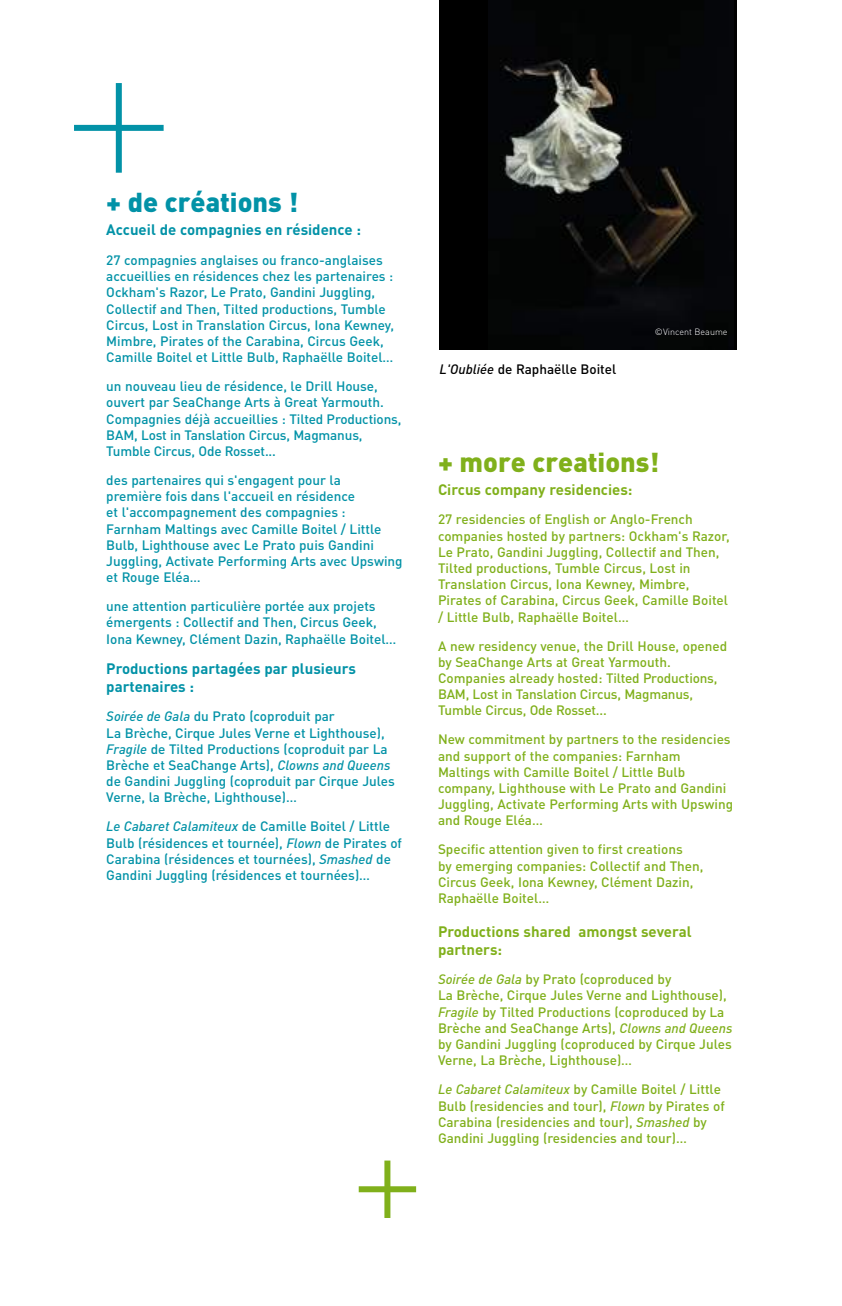
<style>
.page{position:relative;width:842px;height:1306px;background:#fff}
.page>*{position:absolute;margin:0;border:0;box-sizing:border-box;transform-origin:0 0}
.t1{font:900 27px "DINOT";color:#80b01b}
.t2{font:900 27px "DINOT";color:#0292a7}
.t3{font:700 15px/18px "DINOT";color:#0292a7}
.t4{font:700 15px/18px "DINOT";color:#80b01b}
.t5{font:500 13.5px/16.2px "DINOT";color:#0292a7}
.t6{font:500 13.5px/16.2px "DINOT";color:#80b01b}
.t7{font:500 13.5px "DINOT";color:#000}
.t8{font:300 9px "DINOT";color:#fff}
.s1{font-style:italic}
</style>
<div class="page">
<div style="left:116px;top:83px;width:6px;height:90px;background:#0292a7"></div>
<div style="left:74px;top:125px;width:90px;height:6px;background:#0292a7"></div>
<div style="left:384px;top:1160px;width:6px;height:57px;background:#80b01b"></div>
<div style="left:359px;top:1186px;width:57px;height:6px;background:#80b01b"></div>
<div style="left:439px;top:0;width:298px;height:349px;background:#000"></div>
<img style="left:500px;top:0;width:234px;height:333px">
<h1 class="t2" style="left:106px;top:193px;width:193px">+ de créations !</h1>
<p class="t3" style="left:106px;top:222px;width:256px">Accueil de compagnies en résidence :</p>
<p class="t5" style="left:106px;top:253px;width:289px">27 compagnies anglaises ou franco-anglaises accueillies en résidences chez les partenaires :<br>Ockham's Razor, Le Prato, Gandini Juggling, Collectif and Then, Tilted productions, Tumble Circus, Lost in Translation Circus, Iona Kewney, Mimbre, Pirates of the Carabina, Circus Geek, Camille Boitel et Little Bulb, Raphaëlle Boitel…</p>
<p class="t5" style="left:106px;top:379px;width:297px">un nouveau lieu de résidence, le Drill House, ouvert par SeaChange Arts à Great Yarmouth.<br>Compagnies déjà accueillies : Tilted Productions, BAM, Lost in Tanslation Circus, Magmanus, Tumble Circus, Ode Rosset...</p>
<p class="t5" style="left:106px;top:473px;width:298px">des partenaires qui s'engagent pour la<br>première fois dans l'accueil en résidence<br>et l'accompagnement des compagnies :<br>Farnham Maltings avec Camille Boitel / Little Bulb, Lighthouse avec Le Prato puis Gandini Juggling, Activate Performing Arts avec Upswing et Rouge Eléa…</p>
<p class="t5" style="left:106px;top:599px;width:292px">une attention particulière portée aux projets émergents : Collectif and Then, Circus Geek,<br>Iona Kewney, Clément Dazin, Raphaëlle Boitel…</p>
<p class="t3" style="left:106px;top:660px;width:251px">Productions partagées par plusieurs partenaires :</p>
<p class="t5" style="left:106px;top:709px;width:290px"><span class="s1">Soirée de Gala</span> du Prato (coproduit par<br>La Brèche, Cirque Jules Verne et Lighthouse), <span class="s1">Fragile</span> de Tilted Productions (coproduit par La Brèche et SeaChange Arts), <span class="s1">Clowns and Queens </span>de Gandini Juggling (coproduit par Cirque Jules Verne, la Brèche, Lighthouse)…</p>
<p class="t5" style="left:106px;top:819px;width:297px"><span class="s1">Le Cabaret Calamiteux</span> de Camille Boitel / Little Bulb (résidences et tournée), <span class="s1">Flown</span> de Pirates of Carabina (résidences et tournées), <span class="s1">Smashed</span> de Gandini Juggling (résidences et tournées)…</p>
<p class="t7" style="left:439px;top:364px;width:178px"><span class="s1">L'Oubliée</span> de Raphaëlle Boitel</p>
<p class="t8" style="left:655px;top:329px;width:74px">©Vincent Beaume</p>
<h1 class="t1" style="left:438px;top:452px;width:223px">+ more creations!</h1>
<p class="t4" style="left:438px;top:482px;width:196px">Circus company residencies:</p>
<p class="t6" style="left:438px;top:513px;width:293px">27 residencies of English or Anglo-French companies hosted by partners: Ockham's Razor, Le Prato, Gandini Juggling, Collectif and Then, Tilted productions, Tumble Circus, Lost in Translation Circus, Iona Kewney, Mimbre, Pirates of Carabina, Circus Geek, Camille Boitel / Little Bulb, Raphaëlle Boitel…</p>
<p class="t6" style="left:438px;top:639px;width:291px">A new residency venue, the Drill House, opened by SeaChange Arts at Great Yarmouth.<br>Companies already hosted: Tilted Productions, BAM, Lost in Tanslation Circus, Magmanus, Tumble Circus, Ode Rosset...</p>
<p class="t6" style="left:438px;top:733px;width:297px">New commitment by partners to the residencies and support of the companies: Farnham Maltings with Camille Boitel / Little Bulb company, Lighthouse with Le Prato and Gandini Juggling, Activate Performing Arts with Upswing and Rouge Eléa…</p>
<p class="t6" style="left:438px;top:842px;width:267px">Specific attention given to first creations<br>by emerging companies: Collectif and Then, Circus Geek, Iona Kewney, Clément Dazin, Raphaëlle Boitel…</p>
<p class="t4" style="left:438px;top:923px;width:255px">Productions shared amongst several partners:</p>
<p class="t6" style="left:438px;top:972px;width:296px"><span class="s1">Soirée de Gala</span> by Prato (coproduced by<br>La Brèche, Cirque Jules Verne and Lighthouse), <span class="s1">Fragile</span> by Tilted Productions (coproduced by La Brèche and SeaChange Arts), <span class="s1">Clowns and Queens </span>by Gandini Juggling (coproduced by Cirque Jules Verne, La Brèche, Lighthouse)…</p>
<p class="t6" style="left:438px;top:1082px;width:288px"><span class="s1">Le Cabaret Calamiteux</span> by Camille Boitel / Little Bulb (residencies and tour), <span class="s1">Flown</span> by Pirates of Carabina (residencies and tour), <span class="s1">Smashed</span> by Gandini Juggling (residencies and tour)…</p>
</div>
